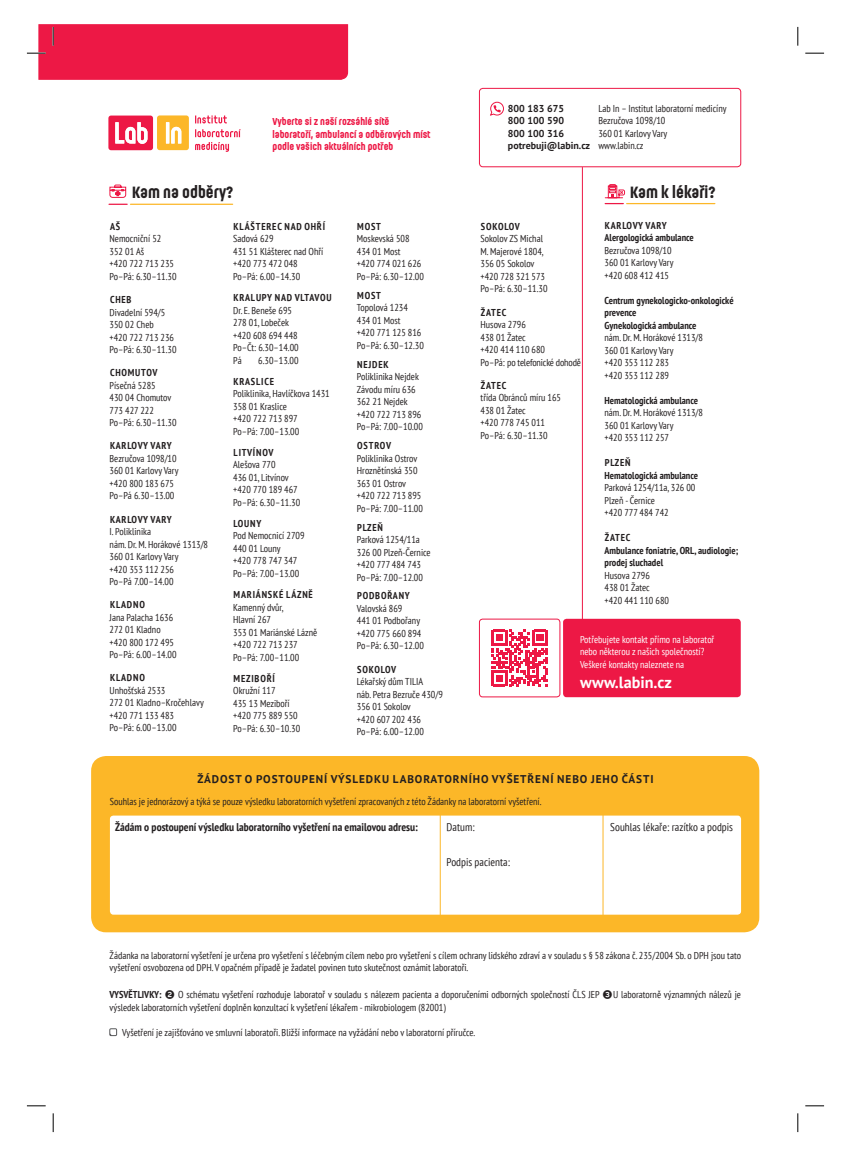
<style>
.page{position:relative;width:851px;height:1159px;background:#fff}
.page>*{position:absolute;margin:0;border:0;box-sizing:border-box;transform-origin:0 0}
.t1{font:700 16.25px "Ladislav";color:#231f20}
.t2{font:700 16.12px "PT Sans";color:#fff}
.t3{font:700 condensed 11.25px "PT Sans";color:#231f20}
.t4{font:700 11.25px "PT Sans";letter-spacing:.08em;color:#231f20}
.t5{font:condensed 11.25px "PT Sans";color:#231f20}
.t6{font:condensed 10px/12.5px "PT Sans";color:#231f20}
.t7{font:700 condensed 10px/12.5px "PT Sans";color:#231f20}
.t8{font:condensed 10px/12.5px "PT Sans";color:#fff}
.t9{font:700 10px/12.5px "Ladislav";color:#ed1845}
.t10{font:700 condensed 10px "PT Sans";letter-spacing:.08em;color:#231f20}
.t11{font:700 10px/12.5px "PT Sans";color:#231f20}
.t12{font:700 condensed 10px "PT Sans";letter-spacing:.055em;color:#231f20}
.t13{font:700 condensed 10px "PT Sans";letter-spacing:.07em;color:#231f20}
.s1{font-weight:700}
.s2{font-family:"Neue Alte Grotesk";font-weight:700;font-stretch:normal}
</style>
<div class="page">
<div style="left:563px;top:619px;width:177px;height:78px;background:#ed1845;border-radius:4px"></div>
<div style="left:91px;top:756px;width:668px;height:176px;background:#fcb728;border-radius:15px"></div>
<div style="left:110px;top:1028px;width:7px;height:7px;border:1px solid #57585a"></div>
<div style="left:110px;top:815px;width:631px;height:99px;background:#fff;border-radius:4px"></div>
<hr style="left:582px;top:167px;width:1px;height:496px;background:#ed1845">
<div style="left:108px;top:116px;width:45px;height:34px;background:#ed1845;border-radius:3px"></div>
<svg style="left:195px;top:115px;width:32px;height:8px"></svg>
<svg style="left:195px;top:129px;width:46px;height:23px"></svg>
<div style="left:157px;top:115px;width:32px;height:35px;background:#fcb728;border-radius:3px"></div>
<hr style="left:166px;top:122px;width:3px;height:22px;background:#fff">
<svg style="left:171px;top:127px;width:10px;height:17px"></svg>
<svg style="left:115px;top:122px;width:32px;height:22px"></svg>
<div style="left:479px;top:88px;width:262px;height:79px;border:1px solid #ed1845;border-radius:4px"></div>
<hr style="left:602px;top:814px;width:1px;height:101px;background:#fcb728">
<hr style="left:440px;top:814px;width:1px;height:101px;background:#fcb728">
<hr style="left:626px;top:203px;width:88px;height:1px;background:#fcb728">
<svg style="left:109px;top:184px;width:17px;height:14px"></svg>
<div style="left:479px;top:619px;width:81px;height:78px;border:1px solid #ed1845;border-radius:3px"></div>
<svg style="left:490px;top:102px;width:14px;height:14px"></svg>
<svg style="left:109px;top:204px;width:18px;height:1px"></svg>
<hr style="left:130px;top:204px;width:102px;height:1px;background:#fcb728">
<svg style="left:604px;top:184px;width:21px;height:20px"></svg>
<svg style="left:491px;top:630px;width:56px;height:56px"></svg>
<svg style="left:805px;top:52px;width:18px;height:2px"></svg>
<svg style="left:27px;top:1105px;width:19px;height:1px"></svg>
<svg style="left:805px;top:1105px;width:18px;height:1px"></svg>
<svg style="left:27px;top:24px;width:321px;height:56px;background:#ed214c"></svg>
<svg style="left:52px;top:1113px;width:2px;height:19px"></svg>
<svg style="left:797px;top:27px;width:1px;height:19px"></svg>
<svg style="left:797px;top:1113px;width:1px;height:19px"></svg>
<h1 class="t1" style="left:132px;top:182px;width:103px">Kam na odběry?</h1>
<p class="t9" style="left:272px;top:115px;width:159px">Vyberte si z naší rozsáhlé sítě laboratoří, ambulancí a odběrových míst podle vašich aktuálních potřeb</p>
<p class="t7" style="left:110px;top:220px;width:12px">Aš</p>
<p class="t6" style="left:110px;top:232px;width:68px">Nemocniční 52<br>352 01 Aš<br>+420 722 713 235<br>Po–Pá: 6.30–11.30</p>
<p class="t7" style="left:110px;top:293px;width:23px">CHEB</p>
<p class="t6" style="left:110px;top:306px;width:68px">Divadelní 594/5<br>350 02 Cheb<br>+420 722 713 236<br>Po–Pá: 6.30–11.30</p>
<p class="t10" style="left:110px;top:366px;width:49px">CHOMUTOV</p>
<p class="t6" style="left:110px;top:379px;width:68px">Písečná 5285<br>430 04 Chomutov<br>773 427 222<br>Po–Pá: 6.30–11.30</p>
<p class="t12" style="left:110px;top:439px;width:63px">KARLOVY VARY</p>
<p class="t6" style="left:110px;top:452px;width:70px">Bezručova 1098/10<br>360 01 Karlovy Vary +420 800 183 675<br>Po–Pá 6.30–13.00</p>
<p class="t12" style="left:110px;top:512px;width:63px">KARLOVY VARY</p>
<p class="t6" style="left:110px;top:525px;width:100px">I. Poliklinika<br>nám. Dr. M. Horákové 1313/8<br>360 01 Karlovy Vary<br>+420 353 112 256<br>Po–Pá 7.00–14.00</p>
<p class="t7" style="left:110px;top:598px;width:36px">KLADNO</p>
<p class="t6" style="left:110px;top:611px;width:68px">Jana Palacha 1636<br>272 01 Kladno +420 800 172 495<br>Po–Pá: 6.00–14.00</p>
<p class="t7" style="left:110px;top:671px;width:36px">KLADNO</p>
<p class="t6" style="left:110px;top:684px;width:96px">Unhošťská 2533<br>272 01 Kladno–Kročehlavy +420 771 133 483<br>Po–Pá: 6.00–13.00</p>
<p class="t10" style="left:233px;top:220px;width:93px">KLÁŠTEREC NAD OHŘÍ</p>
<p class="t6" style="left:233px;top:232px;width:92px">Sadová 629<br>431 51 Klášterec nad Ohří +420 773 472 048<br>Po–Pá: 6.00–14.30</p>
<p class="t10" style="left:233px;top:291px;width:99px">KRALUPY NAD VLTAVOU</p>
<p class="t6" style="left:233px;top:304px;width:67px">Dr. E. Beneše 695<br>278 01, Lobeček +420 608 694 448<br>Po–Čt: 6.30–14.00<br>Pá</p>
<p class="t6" style="left:258px;top:354px;width:42px">6.30–13.00</p>
<p class="t10" style="left:233px;top:375px;width:42px">KRASLICE</p>
<p class="t6" style="left:233px;top:387px;width:98px">Poliklinika, Havlíčkova 1431<br>358 01 Kraslice<br>+420 722 713 897<br>Po–Pá: 7.00–13.00</p>
<p class="t10" style="left:233px;top:446px;width:41px">LITVÍNOV</p>
<p class="t6" style="left:233px;top:458px;width:68px">Alešova 770<br>436 01, Litvínov +420 770 189 467<br>Po–Pá: 6.30–11.30</p>
<p class="t7" style="left:233px;top:517px;width:29px">LOUNY</p>
<p class="t6" style="left:233px;top:529px;width:73px">Pod Nemocnicí 2709<br>440 01 Louny<br>+420 778 747 347<br>Po–Pá: 7.00–13.00</p>
<p class="t10" style="left:233px;top:588px;width:81px">MARIÁNSKÉ LÁZNĚ</p>
<p class="t6" style="left:233px;top:600px;width:86px">Kamenný dvůr,<br>Hlavní 267<br>353 01 Mariánské Lázně +420 722 713 237<br>Po–Pá: 7.00–11.00</p>
<p class="t7" style="left:233px;top:672px;width:14px">Meziboří</p>
<p class="t6" style="left:233px;top:684px;width:68px">Okružní 117<br>435 13 Meziboří +420 775 889 550<br>Po–Pá: 6.30–10.30</p>
<p class="t7" style="left:357px;top:220px;width:25px">MOST</p>
<p class="t6" style="left:357px;top:232px;width:68px">Moskevská 508<br>434 01 Most<br>+420 774 021 626<br>Po–Pá: 6.30–12.00</p>
<p class="t7" style="left:357px;top:289px;width:25px">MOST</p>
<p class="t6" style="left:357px;top:301px;width:68px">Topolová 1234<br>434 01 Most<br>+420 771 125 816<br>Po–Pá: 6.30–12.30</p>
<p class="t7" style="left:357px;top:358px;width:33px">NEJDEK</p>
<p class="t6" style="left:357px;top:370px;width:67px">Poliklinika Nejdek<br>Závodu míru 636<br>362 21 Nejdek +420 722 713 896<br>Po–Pá: 7.00–10.00</p>
<p class="t7" style="left:357px;top:439px;width:35px">OSTROV</p>
<p class="t6" style="left:357px;top:452px;width:67px">Poliklinika Ostrov<br>Hroznětínská 350<br>363 01 Ostrov +420 722 713 895<br>Po–Pá: 7.00–11.00</p>
<p class="t7" style="left:357px;top:520px;width:27px">PLZEŇ</p>
<p class="t6" style="left:357px;top:533px;width:75px">Parková 1254/11a<br>326 00 Plzeň-Černice +420 777 484 743<br>Po–Pá: 7.00–12.00</p>
<p class="t10" style="left:357px;top:589px;width:54px">PODBOŘANY</p>
<p class="t6" style="left:357px;top:602px;width:68px">Valovská 869<br>441 01 Podbořany +420 775 660 894<br>Po–Pá: 6.30–12.00</p>
<p class="t13" style="left:357px;top:662px;width:40px">SOKOLOV</p>
<p class="t6" style="left:357px;top:675px;width:87px">Lékařský dům TILIA<br>náb. Petra Bezruče 430/9<br>356 01 Sokolov<br>+420 607 202 436<br>Po–Pá: 6.00–12.00</p>
<p class="t11" style="left:508px;top:102px;width:84px">800 183 675<br>800 100 590<br>800 100 316<br>POTREBUJI@LABIN.CZ</p>
<p class="t6" style="left:598px;top:102px;width:130px">Lab In – Institut laboratorní medicíny<br>Bezručova 1098/10<br>360 01 Karlovy Vary<br>www.labin.cz</p>
<h1 class="t1" style="left:630px;top:182px;width:87px">Kam k lékaři?</h1>
<p class="t7" style="left:604px;top:219px;width:91px">KARLOVY VARY<br>Alergologická ambulance</p>
<p class="t6" style="left:604px;top:244px;width:70px">Bezručova 1098/10<br>360 01 Karlovy Vary +420 608 412 415</p>
<p class="t7" style="left:604px;top:294px;width:130px">Centrum gynekologicko-onkologické prevence<br>Gynekologická ambulance</p>
<p class="t6" style="left:604px;top:331px;width:100px">nám. Dr. M. Horákové 1313/8<br>360 01 Karlovy Vary<br>+420 353 112 283<br>+420 353 112 289</p>
<p class="t7" style="left:604px;top:394px;width:95px">Hematologická ambulance</p>
<p class="t6" style="left:604px;top:406px;width:100px">nám. Dr. M. Horákové 1313/8<br>360 01 Karlovy Vary<br>+420 353 112 257</p>
<p class="t7" style="left:604px;top:456px;width:95px">PLZEŇ<br>Hematologická ambulance</p>
<p class="t6" style="left:604px;top:481px;width:92px">Parková 1254/11a, 326 00<br>Plzeň - Černice<br>+420 777 484 742</p>
<p class="t7" style="left:604px;top:531px;width:135px">ŽATEC<br>Ambulance foniatrie, ORL, audiologie; prodej sluchadel</p>
<p class="t6" style="left:604px;top:569px;width:66px">Husova 2796<br>438 01 Žatec +420 441 110 680</p>
<p class="t8" style="left:580px;top:633px;width:136px">Potřebujete kontakt přímo na laboratoř nebo některou z našich společností?<br>Veškeré kontakty naleznete na</p>
<p class="t13" style="left:481px;top:220px;width:40px">SOKOLOV</p>
<p class="t6" style="left:480px;top:232px;width:68px">Sokolov ZS Michal<br>M. Majerové 1804,<br>356 05 Sokolov +420 728 321 573<br>Po–Pá: 6.30–11.30</p>
<p class="t7" style="left:481px;top:306px;width:27px">ŽATEC</p>
<p class="t6" style="left:480px;top:318px;width:102px">Husova 2796<br>438 01 Žatec<br>+420 414 110 680<br>Po–Pá: po telefonické dohodě</p>
<p class="t7" style="left:481px;top:379px;width:27px">ŽATEC</p>
<p class="t6" style="left:480px;top:391px;width:82px">třída Obránců míru 165<br>438 01 Žatec<br>+420 778 745 011<br>Po–Pá: 6.30–11.30</p>
<h2 class="t2" style="left:580px;top:671px;width:93px">WWW.LABIN.CZ</h2>
<p class="t4" style="left:197px;top:771px;width:457px">ŽÁDOST O POSTOUPENÍ VÝSLEDKU LABORATORNÍHO VYŠETŘENÍ NEBO JEHO ČÁSTI</p>
<p class="t6" style="left:110px;top:795px;width:433px">Souhlas je jednorázový a týká se pouze výsledku laboratorních vyšetření zpracovaných z této Žádanky na laboratorní vyšetření.</p>
<p class="t3" style="left:115px;top:820px;width:304px">Žádám o postoupení výsledku laboratorního vyšetření na emailovou adresu:</p>
<p class="t5" style="left:446px;top:820px;width:30px">Datum:</p>
<p class="t5" style="left:446px;top:854px;width:65px">Podpis pacienta:</p>
<p class="t5" style="left:610px;top:820px;width:124px">Souhlas lékaře: razítko a podpis</p>
<p class="t6" style="left:110px;top:949px;width:633px">Žádanka na laboratorní vyšetření je určena pro vyšetření s léčebným cílem nebo pro vyšetření s cílem ochrany lidského zdraví a v souladu s § 58 zákona č. 235/2004 Sb. o DPH jsou tato vyšetření osvobozena od DPH. V opačném případě je žadatel povinen tuto skutečnost oznámit laboratoři.</p>
<p class="t6" style="left:110px;top:988px;width:633px"><span class="s1">VYSVĚTLIVKY:</span> <span class="s2">❷</span> O schématu vyšetření rozhoduje laboratoř v souladu s nálezem pacienta a doporučeními odborných společností ČLS JEP <span class="s2">❸</span>U laboratorně významných nálezů je výsledek laboratorních vyšetření doplněn konzultací k vyšetření lékařem - mikrobiologem (82001)</p>
<p class="t6" style="left:122px;top:1025px;width:355px">Vyšetření je zajišťováno ve smluvní laboratoři. Bližší informace na vyžádání nebo v laboratorní příručce.</p>
</div>
